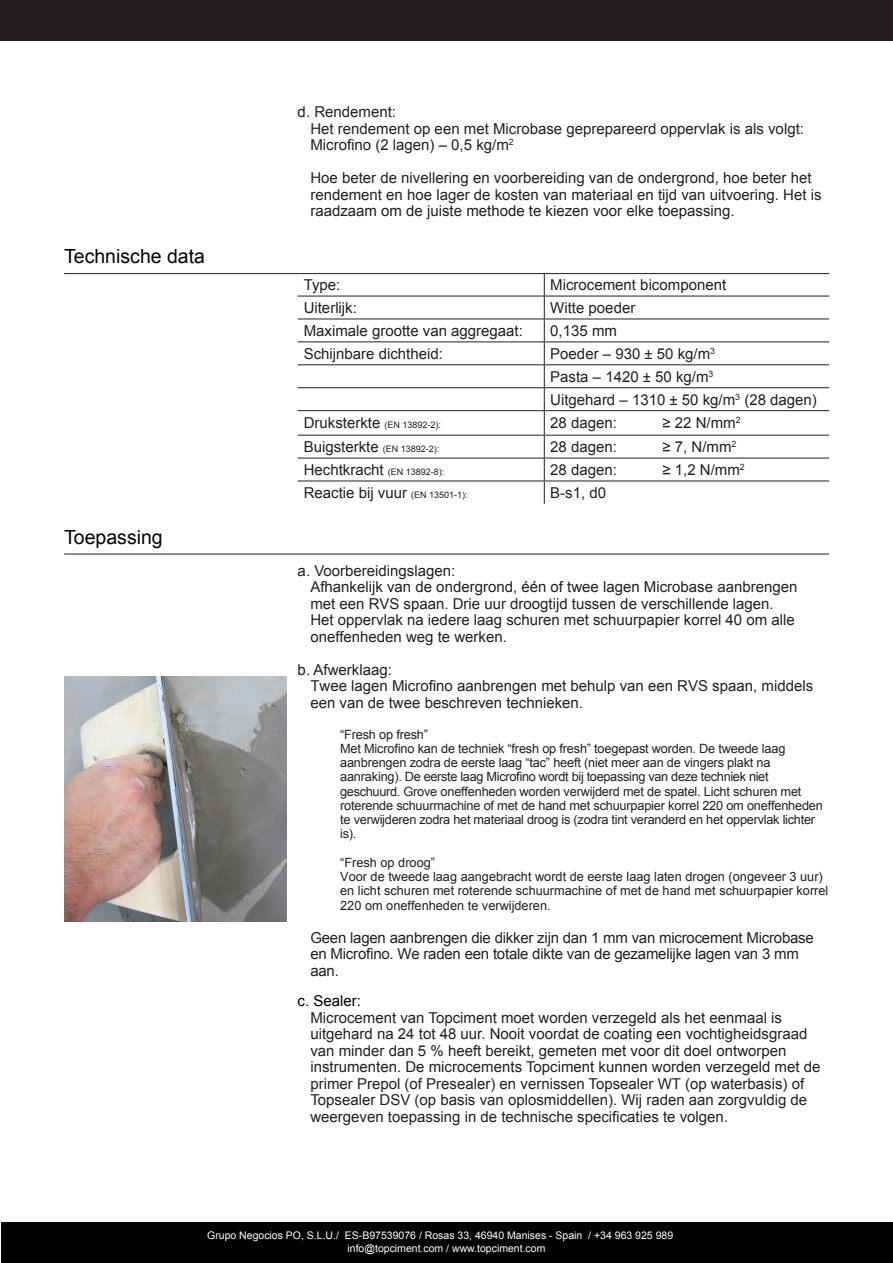
<style>
.page{position:relative;width:893px;height:1263px;background:#fff}
.page>*{position:absolute;margin:0;border:0;box-sizing:border-box;transform-origin:0 0}
.t1{font:19.5px "Arial";color:#040503}
.cuerpo_texto{font:15px/16.5px "Arial";color:#231f20}
.cuerpo_texto-2{font:15px "Arial";color:#000}
.cuerpo_texto-3{font:12.75px/14.2px "Arial";letter-spacing:-.015em;color:#231f20}
.t2{font:10.5px "Arial";color:#fff}
.cuerpo_texto-4{font:9px "Arial";color:#231f20}
.s1{font-size:15px}
.s2{font-size:9px}
</style>
<div class="page">
<div style="left:1px;top:1222px;width:892px;height:41px;background:#000"></div>
<div style="left:0;top:0;width:893px;height:41px;background:#231f20"></div>
<img style="left:64px;top:676px;width:222px;height:246px">
<hr style="left:64px;top:273px;width:765px;height:1px;background:#231f20">
<hr style="left:64px;top:554px;width:765px;height:1px;background:#231f20">
<hr style="left:298px;top:296px;width:246px;height:1px;background:#231f20">
<hr style="left:544px;top:296px;width:285px;height:1px;background:#231f20">
<hr style="left:298px;top:319px;width:246px;height:1px;background:#231f20">
<hr style="left:544px;top:319px;width:285px;height:1px;background:#231f20">
<hr style="left:298px;top:341px;width:246px;height:1px;background:#231f20">
<hr style="left:544px;top:341px;width:285px;height:1px;background:#231f20">
<hr style="left:298px;top:364px;width:246px;height:1px;background:#231f20">
<hr style="left:544px;top:364px;width:285px;height:1px;background:#231f20">
<hr style="left:298px;top:387px;width:246px;height:1px;background:#231f20">
<hr style="left:544px;top:387px;width:285px;height:1px;background:#231f20">
<hr style="left:298px;top:410px;width:246px;height:1px;background:#231f20">
<hr style="left:544px;top:410px;width:285px;height:1px;background:#231f20">
<hr style="left:298px;top:435px;width:246px;height:1px;background:#231f20">
<hr style="left:544px;top:435px;width:285px;height:1px;background:#231f20">
<hr style="left:298px;top:458px;width:246px;height:1px;background:#231f20">
<hr style="left:544px;top:458px;width:285px;height:1px;background:#231f20">
<hr style="left:298px;top:481px;width:246px;height:1px;background:#231f20">
<hr style="left:544px;top:481px;width:285px;height:1px;background:#231f20">
<svg style="left:544px;top:274px;width:1px;height:230px"></svg>
<p class="t1" style="left:64px;top:244px;width:142px">Technische data</p>
<p class="t1" style="left:64px;top:524px;width:100px">Toepassing</p>
<p class="cuerpo_texto" style="left:298px;top:104px;width:100px">d. Rendement:</p>
<p class="cuerpo_texto" style="left:310px;top:120px;width:495px">Het rendement op een met Microbase geprepareerd oppervlak is als volgt:</p>
<p class="cuerpo_texto" style="left:310px;top:137px;width:205px">Microfino (2 lagen) – 0,5 kg/m<sup>2</sup></p>
<p class="cuerpo_texto" style="left:310px;top:170px;width:513px">Hoe beter de nivellering en voorbereiding van de ondergrond, hoe beter het rendement en hoe lager de kosten van materiaal en tijd van uitvoering. Het is raadzaam om de juiste methode te kiezen voor elke toepassing.</p>
<p class="cuerpo_texto" style="left:304px;top:277px;width:38px">Type:</p>
<p class="cuerpo_texto" style="left:550px;top:277px;width:177px">Microcement bicomponent</p>
<p class="cuerpo_texto" style="left:304px;top:300px;width:55px">Uiterlijk:</p>
<p class="cuerpo_texto" style="left:550px;top:300px;width:87px">Witte poeder</p>
<p class="cuerpo_texto" style="left:304px;top:322px;width:221px">Maximale grootte van aggregaat:</p>
<p class="cuerpo_texto" style="left:550px;top:322px;width:68px">0,135 mm</p>
<p class="cuerpo_texto" style="left:304px;top:345px;width:141px">Schijnbare dichtheid:</p>
<p class="cuerpo_texto" style="left:550px;top:345px;width:166px">Poeder – 930 ± 50 kg/m<sup>3</sup></p>
<p class="cuerpo_texto" style="left:550px;top:368px;width:165px">Pasta – 1420 ± 50 kg/m<sup>3</sup></p>
<p class="cuerpo_texto" style="left:550px;top:391px;width:268px">Uitgehard – 1310 ± 50 kg/m<sup>3</sup> (28 dagen)</p>
<p class="cuerpo_texto-4" style="left:304px;top:418px;width:139px"><span class="s1">Druksterkte</span> (EN 13892-2):</p>
<p class="cuerpo_texto" style="left:550px;top:414px;width:68px">28 dagen:</p>
<p class="cuerpo_texto" style="left:662px;top:414px;width:80px">≥ 22 N/mm<sup>2</sup></p>
<p class="cuerpo_texto-4" style="left:304px;top:443px;width:137px"><span class="s1">Buigsterkte</span> (EN 13892-2):</p>
<p class="cuerpo_texto" style="left:550px;top:439px;width:68px">28 dagen:</p>
<p class="cuerpo_texto" style="left:662px;top:439px;width:75px">≥ 7, N/mm<sup>2</sup></p>
<p class="cuerpo_texto-4" style="left:304px;top:466px;width:142px"><span class="s1">Hechtkracht</span> (EN 13892-8):</p>
<p class="cuerpo_texto" style="left:550px;top:462px;width:68px">28 dagen:</p>
<p class="cuerpo_texto" style="left:662px;top:462px;width:84px">≥ 1,2 N/mm<sup>2</sup></p>
<p class="cuerpo_texto" style="left:304px;top:484px;width:166px">Reactie bij vuur <span class="s2">(EN 13501-1):</span></p>
<p class="cuerpo_texto" style="left:550px;top:484px;width:57px">B-s1, d0</p>
<p class="cuerpo_texto" style="left:298px;top:562px;width:159px">a. Voorbereidingslagen:</p>
<p class="cuerpo_texto" style="left:310px;top:579px;width:488px">Afhankelijk van de ondergrond, één of twee lagen Microbase aanbrengen met een RVS spaan. Drie uur droogtijd tussen de verschillende lagen.<br>Het oppervlak na iedere laag schuren met schuurpapier korrel 40 om alle oneffenheden weg te werken.</p>
<p class="cuerpo_texto" style="left:298px;top:661px;width:96px">b. Afwerklaag:</p>
<p class="cuerpo_texto" style="left:310px;top:678px;width:504px">Twee lagen Microfino aanbrengen met behulp van een RVS spaan, middels een van de twee beschreven technieken.</p>
<p class="cuerpo_texto-3" style="left:340px;top:727px;width:89px">“Fresh op fresh”</p>
<p class="cuerpo_texto-3" style="left:340px;top:741px;width:484px">Met Microfino kan de techniek “fresh op fresh” toegepast worden. De tweede laag aanbrengen zodra de eerste laag “tac” heeft (niet meer aan de vingers plakt na aanraking). De eerste laag Microfino wordt bij toepassing van deze techniek niet geschuurd. Grove oneffenheden worden verwijderd met de spatel. Licht schuren met roterende schuurmachine of met de hand met schuurpapier korrel 220 om oneffenheden te verwijderen zodra het materiaal droog is (zodra tint veranderd en het oppervlak lichter is).</p>
<p class="cuerpo_texto-3" style="left:340px;top:855px;width:96px">“Fresh op droog”</p>
<p class="cuerpo_texto-3" style="left:340px;top:869px;width:490px">Voor de tweede laag aangebracht wordt de eerste laag laten drogen (ongeveer 3 uur) en licht schuren met roterende schuurmachine of met de hand met schuurpapier korrel<br>220 om oneffenheden te verwijderen.</p>
<p class="cuerpo_texto" style="left:310px;top:929px;width:505px">Geen lagen aanbrengen die dikker zijn dan 1 mm van microcement Microbase en Microfino. We raden een totale dikte van de gezamelijke lagen van 3 mm aan.</p>
<p class="cuerpo_texto-2" style="left:298px;top:991px;width:65px">c. Sealer:</p>
<p class="cuerpo_texto" style="left:310px;top:1009px;width:511px">Microcement van Topciment moet worden verzegeld als het eenmaal is uitgehard na 24 tot 48 uur. Nooit voordat de coating een vochtigheidsgraad van minder dan 5 % heeft bereikt, gemeten met voor dit doel ontworpen instrumenten. De microcements Topciment kunnen worden verzegeld met de primer Prepol (of Presealer) en vernissen Topsealer WT (op waterbasis) of Topsealer DSV (op basis van oplosmiddellen). Wij raden aan zorgvuldig de weergeven toepassing in de technische specificaties te volgen.</p>
<p class="t2" style="left:207px;top:1228px;width:468px">Grupo Negocios PO, S.L.U./ ES-B97539076 / Rosas 33, 46940 Manises - Spain / +34 963 925 989</p>
<p class="t2" style="left:347px;top:1241px;width:199px">info@topciment.com / www.topciment.com</p>
</div>
